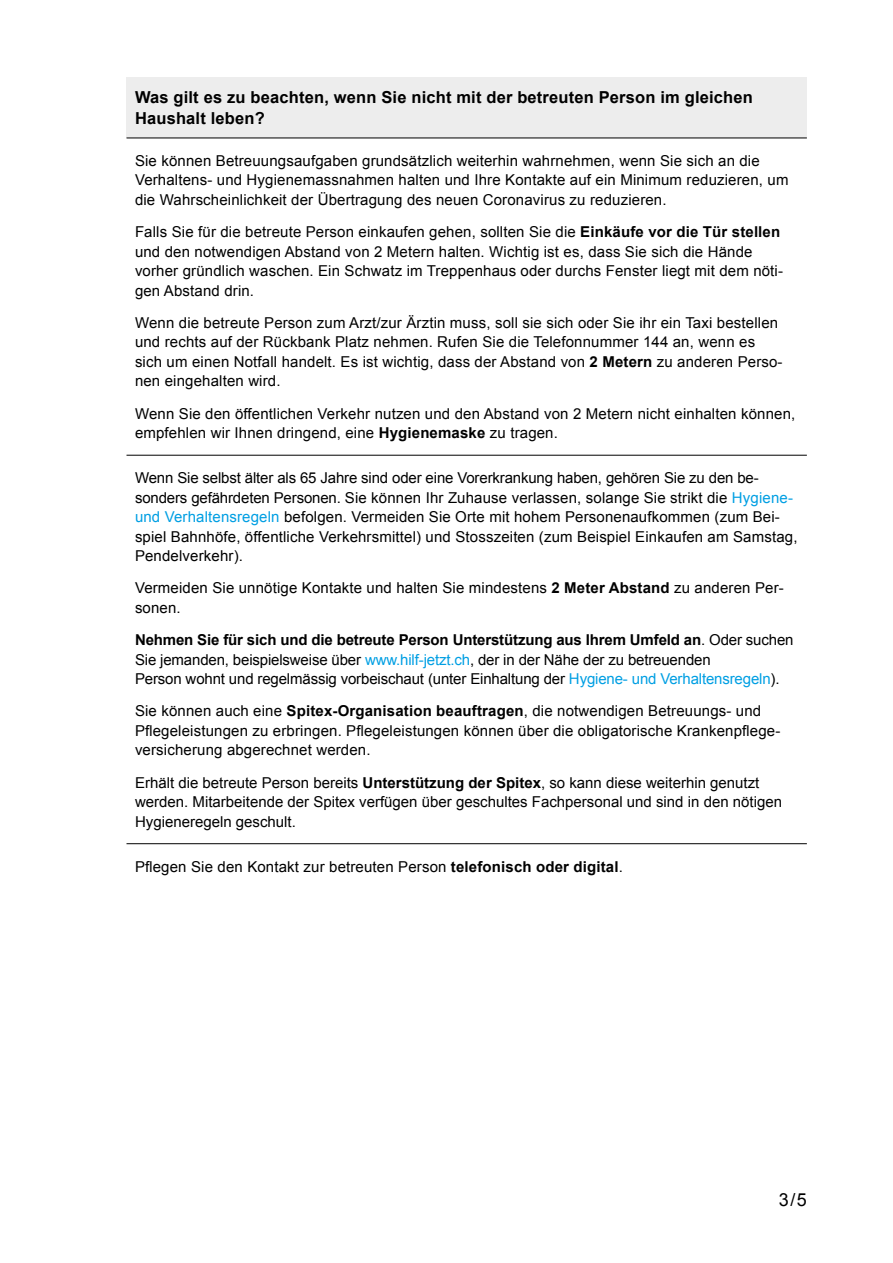
<style>
.page{position:relative;width:893px;height:1263px;background:#fff}
.page>*{position:absolute;margin:0;border:0;box-sizing:border-box;transform-origin:0 0}
.t1{font:18px "Arial";color:#000}
.t2{font:700 16.5px/21px "Arial";letter-spacing:.01em;color:#000}
.t3{font:15px/19.5px "Arial";letter-spacing:.01em;color:#000}
.t4{font:15px/19.5px "Arial";letter-spacing:-.01em;color:#000}
.s1{font-weight:700}
.s2{color:#009fe3}
</style>
<div class="page">
<div style="left:126px;top:78px;width:681px;height:60px;background:#ededed"></div>
<hr style="left:126px;top:455px;width:681px;height:1px;background:#000">
<hr style="left:126px;top:843px;width:681px;height:1px;background:#000">
<hr style="left:126px;top:138px;width:681px;height:1px;background:#000">
<p class="t2" style="left:135px;top:88px;width:619px">Was gilt es zu beachten, wenn Sie nicht mit der betreuten Person im gleichen<br>Haushalt leben?</p>
<p class="t3" style="left:135px;top:151px;width:655px">Sie können Betreuungsaufgaben grundsätzlich weiterhin wahrnehmen, wenn Sie sich an die<br>Verhaltens- und Hygienemassnahmen halten und Ihre Kontakte auf ein Minimum reduzieren, um die Wahrscheinlichkeit der Übertragung des neuen Coronavirus zu reduzieren.</p>
<p class="t3" style="left:135px;top:222px;width:650px">Falls Sie für die betreute Person einkaufen gehen, sollten Sie die <span class="s1">Einkäufe vor die Tür stellen </span>und den notwendigen Abstand von 2 Metern halten. Wichtig ist es, dass Sie sich die Hände vorher gründlich waschen. Ein Schwatz im Treppenhaus oder durchs Fenster liegt mit dem nöti&shy;gen Abstand drin.</p>
<p class="t3" style="left:135px;top:313px;width:649px">Wenn die betreute Person zum Arzt/zur Ärztin muss, soll sie sich oder Sie ihr ein Taxi bestellen und rechts auf der Rückbank Platz nehmen. Rufen Sie die Telefonnummer 144 an, wenn es sich um einen Notfall handelt. Es ist wichtig, dass der Abstand von <span class="s1">2 Metern</span> zu anderen Perso&shy;nen eingehalten wird.</p>
<p class="t3" style="left:135px;top:404px;width:662px">Wenn Sie den öffentlichen Verkehr nutzen und den Abstand von 2 Metern nicht einhalten können, empfehlen wir Ihnen dringend, eine <span class="s1">Hygienemaske</span> zu tragen.</p>
<p class="t3" style="left:135px;top:468px;width:664px">Wenn Sie selbst älter als 65 Jahre sind oder eine Vorerkrankung haben, gehören Sie zu den be&shy;sonders gefährdeten Personen. Sie können Ihr Zuhause verlassen, solange Sie strikt die <span class="s2">Hygiene&shy;und Verhaltensregeln</span> befolgen. Vermeiden Sie Orte mit hohem Personenaufkommen (zum Bei&shy;spiel Bahnhöfe, öffentliche Verkehrsmittel) und Stosszeiten (zum Beispiel Einkaufen am Samstag, Pendelverkehr).</p>
<p class="t3" style="left:135px;top:578px;width:650px">Vermeiden Sie unnötige Kontakte und halten Sie mindestens <span class="s1">2 Meter Abstand</span> zu anderen Per&shy;sonen.</p>
<p class="t4" style="left:135px;top:630px;width:660px"><span class="s1">Nehmen Sie für sich und die betreute Person Unterstützung aus Ihrem Umfeld an</span>. Oder suchen<br>Sie jemanden, beispielsweise über <span class="s2">www.hilf-jetzt.ch</span>, der in der Nähe der zu betreuenden<br>Person wohnt und regelmässig vorbeischaut (unter Einhaltung der <span class="s2">Hygiene- und Verhaltensregeln</span>).</p>
<p class="t3" style="left:135px;top:701px;width:646px">Sie können auch eine <span class="s1">Spitex-Organisation beauftragen</span>, die notwendigen Betreuungs- und<br>Pflegeleistungen zu erbringen. Pflegeleistungen können über die obligatorische Krankenpflege&shy;versicherung abgerechnet werden.</p>
<p class="t3" style="left:135px;top:773px;width:648px">Erhält die betreute Person bereits <span class="s1">Unterstützung der Spitex</span>, so kann diese weiterhin genutzt werden. Mitarbeitende der Spitex verfügen über geschultes Fachpersonal und sind in den nötigen<br>Hygieneregeln geschult.</p>
<p class="t3" style="left:135px;top:857px;width:489px">Pflegen Sie den Kontakt zur betreuten Person <span class="s1">telefonisch oder digital</span>.</p>
<p class="t1" style="left:779px;top:1188px;width:30px">3 / 5</p>
</div>
